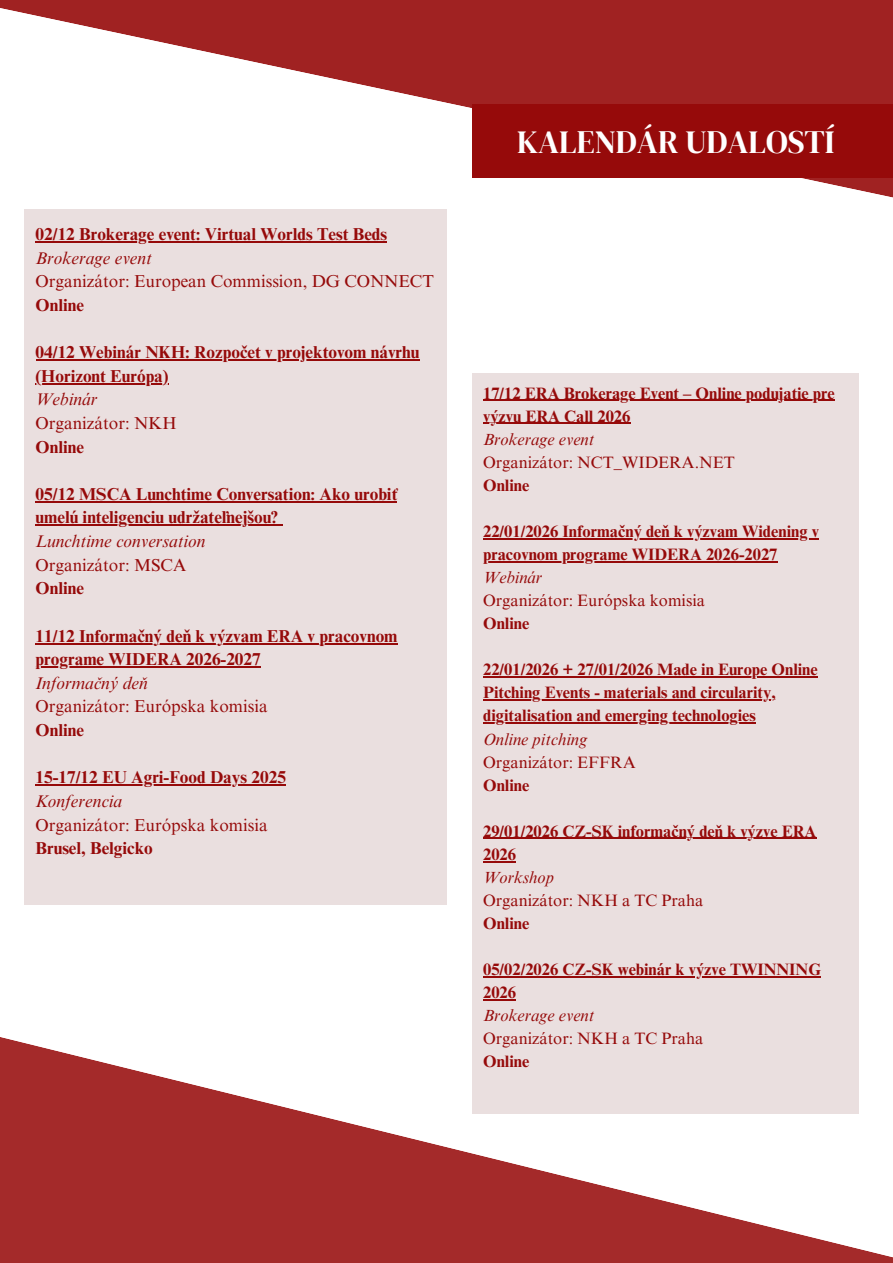
<style>
.page{position:relative;width:893px;height:1263px;background:#fff}
.page>*{position:absolute;margin:0;border:0;box-sizing:border-box;transform-origin:0 0}
.t1{font:32.4px "DM Serif Display";color:#fff}
.t2{font:700 17.25px/23.6px "Times NRMT Pro";color:#960a0a}
.t3{font:17.25px "Times NRMT Pro";color:#960a0a}
.t4{font:italic 17.25px "Times NRMT Pro";color:#960a0a}
.t5{font:700 16.5px/23px "Times NRMT Pro";color:#960a0a}
.t6{font:16.5px "Times NRMT Pro";color:#960a0a}
.t7{font:italic 16.5px "Times NRMT Pro";color:#960a0a}
</style>
<div class="page">
<svg style="left:0;top:970px;width:893px;height:293px;fill:#a42a2a"></svg>
<svg style="left:0;top:0;width:893px;height:230px"></svg>
<div style="left:24px;top:209px;width:422px;height:695px;background:#e8dcdc"></div>
<hr style="left:36px;top:241px;width:351px;height:2px;background:#960a0a">
<hr style="left:36px;top:359px;width:383px;height:2px;background:#960a0a">
<hr style="left:36px;top:383px;width:133px;height:1px;background:#960a0a">
<hr style="left:36px;top:501px;width:361px;height:2px;background:#960a0a">
<hr style="left:36px;top:525px;width:242px;height:1px;background:#960a0a">
<hr style="left:36px;top:643px;width:361px;height:1px;background:#960a0a">
<hr style="left:36px;top:666px;width:225px;height:2px;background:#960a0a">
<hr style="left:36px;top:784px;width:250px;height:2px;background:#960a0a">
<div style="left:473px;top:104px;width:420px;height:74px;background:#960a0a"></div>
<div style="left:473px;top:374px;width:386px;height:740px;background:#e8dcdc"></div>
<hr style="left:483px;top:400px;width:352px;height:1px;background:#960a0a">
<hr style="left:483px;top:423px;width:147px;height:1px;background:#960a0a">
<hr style="left:483px;top:538px;width:336px;height:1px;background:#960a0a">
<hr style="left:483px;top:561px;width:294px;height:1px;background:#960a0a">
<hr style="left:483px;top:676px;width:334px;height:1px;background:#960a0a">
<hr style="left:483px;top:699px;width:293px;height:2px;background:#960a0a">
<hr style="left:483px;top:722px;width:273px;height:2px;background:#960a0a">
<hr style="left:483px;top:838px;width:333px;height:1px;background:#960a0a">
<hr style="left:483px;top:861px;width:33px;height:1px;background:#960a0a">
<hr style="left:483px;top:976px;width:338px;height:1px;background:#960a0a">
<hr style="left:483px;top:999px;width:33px;height:1px;background:#960a0a">
<p class="t2" style="left:36px;top:224px;width:353px">02/12 Brokerage event: Virtual Worlds Test Beds</p>
<p class="t4" style="left:36px;top:251px;width:118px">Brokerage event</p>
<p class="t3" style="left:36px;top:275px;width:400px">Organizátor: European Commission, DG CONNECT</p>
<p class="t2" style="left:36px;top:295px;width:50px">Online</p>
<p class="t2" style="left:36px;top:342px;width:385px">04/12 Webinár NKH: Rozpočet v projektovom návrhu (Horizont Európa)</p>
<p class="t4" style="left:36px;top:393px;width:63px">Webinár</p>
<p class="t3" style="left:36px;top:417px;width:142px">Organizátor: NKH</p>
<p class="t2" style="left:36px;top:437px;width:50px">Online</p>
<p class="t2" style="left:36px;top:484px;width:363px">05/12 MSCA Lunchtime Conversation: Ako urobiť umelú inteligenciu udržateľnejšou?</p>
<p class="t4" style="left:36px;top:535px;width:171px">Lunchtime conversation</p>
<p class="t3" style="left:36px;top:558px;width:152px">Organizátor: MSCA</p>
<p class="t2" style="left:36px;top:579px;width:50px">Online</p>
<p class="t2" style="left:36px;top:626px;width:363px">11/12 Informačný deň k výzvam ERA v pracovnom programe WIDERA 2026-2027</p>
<p class="t4" style="left:36px;top:676px;width:114px">Informačný deň</p>
<p class="t3" style="left:36px;top:700px;width:233px">Organizátor: Európska komisia</p>
<p class="t2" style="left:36px;top:720px;width:50px">Online</p>
<p class="t2" style="left:36px;top:768px;width:252px">15-17/12 EU Agri-Food Days 2025</p>
<p class="t4" style="left:36px;top:794px;width:88px">Konferencia</p>
<p class="t3" style="left:36px;top:818px;width:233px">Organizátor: Európska komisia</p>
<p class="t2" style="left:36px;top:838px;width:119px">Brusel, Belgicko</p>
<h1 class="t1" style="left:517px;top:120px;width:319px">KALENDÁR UDALOSTÍ</h1>
<p class="t5" style="left:483px;top:383px;width:353px">17/12 ERA Brokerage Event – Online podujatie pre výzvu ERA Call 2026</p>
<p class="t7" style="left:483px;top:433px;width:113px">Brokerage event</p>
<p class="t6" style="left:483px;top:456px;width:253px">Organizátor: NCT_WIDERA.NET</p>
<p class="t5" style="left:483px;top:476px;width:48px">Online</p>
<p class="t5" style="left:483px;top:522px;width:337px">22/01/2026 Informačný deň k výzvam Widening v pracovnom programe WIDERA 2026-2027</p>
<p class="t7" style="left:483px;top:571px;width:61px">Webinár</p>
<p class="t6" style="left:483px;top:594px;width:223px">Organizátor: Európska komisia</p>
<p class="t5" style="left:483px;top:614px;width:48px">Online</p>
<p class="t5" style="left:483px;top:660px;width:336px">22/01/2026 + 27/01/2026 Made in Europe Online<br>Pitching Events - materials and circularity, digitalisation and emerging technologies</p>
<p class="t7" style="left:483px;top:733px;width:106px">Online pitching</p>
<p class="t6" style="left:483px;top:756px;width:154px">Organizátor: EFFRA</p>
<p class="t5" style="left:483px;top:775px;width:48px">Online</p>
<p class="t5" style="left:483px;top:822px;width:335px">29/01/2026 CZ-SK informačný deň k výzve ERA<br>2026</p>
<p class="t7" style="left:483px;top:871px;width:72px">Workshop</p>
<p class="t6" style="left:483px;top:894px;width:222px">Organizátor: NKH a TC Praha</p>
<p class="t5" style="left:483px;top:914px;width:48px">Online</p>
<p class="t5" style="left:483px;top:960px;width:339px">05/02/2026 CZ-SK webinár k výzve TWINNING<br>2026</p>
<p class="t7" style="left:483px;top:1009px;width:113px">Brokerage event</p>
<p class="t6" style="left:483px;top:1032px;width:222px">Organizátor: NKH a TC Praha</p>
<p class="t5" style="left:483px;top:1052px;width:48px">Online</p>
</div>
